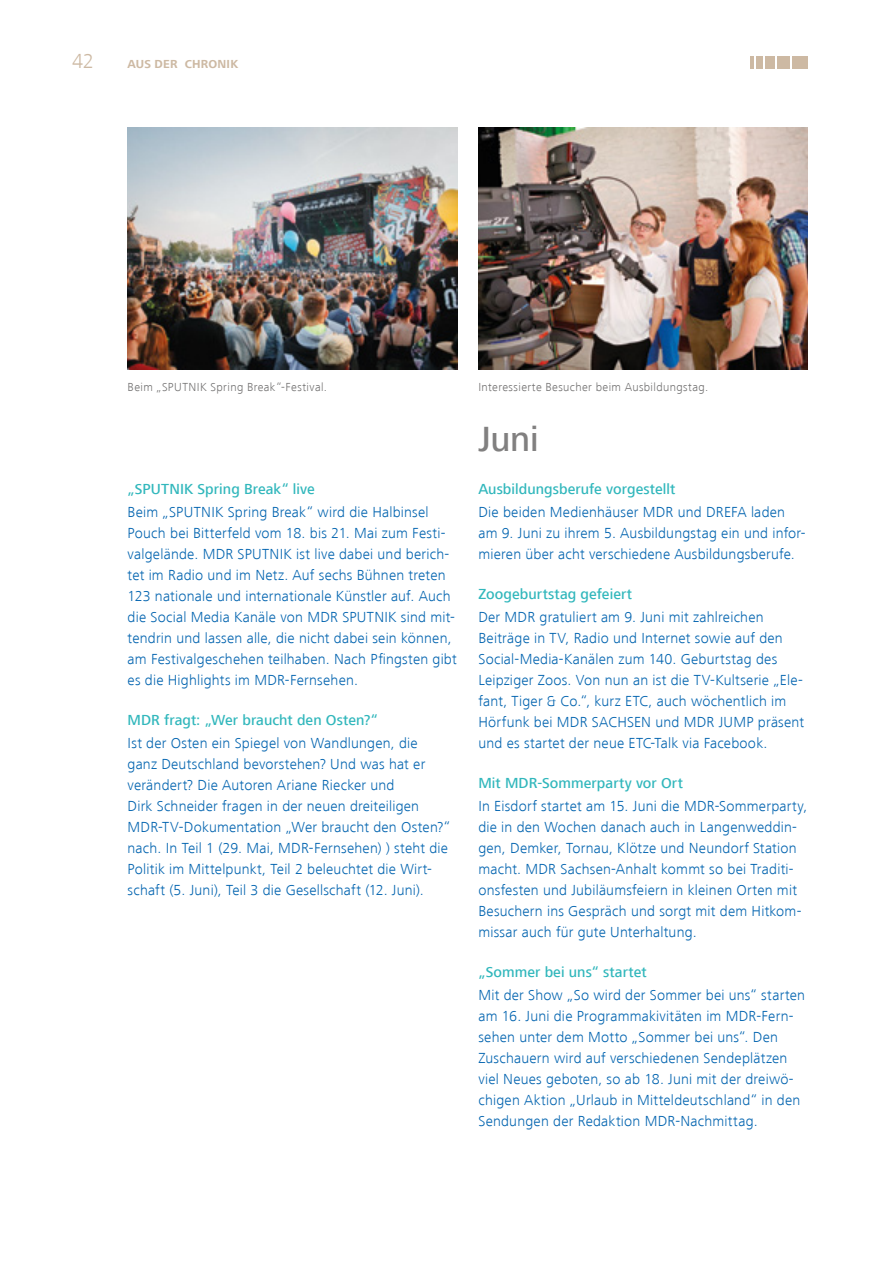
<style>
.page{position:relative;width:893px;height:1263px;background:#fff}
.page>*{position:absolute;margin:0;border:0;box-sizing:border-box;transform-origin:0 0}
.t1{font:500 36px "Frutiger Next LT";color:#818080}
.t2{font:21px "Frutiger Next LT Light";color:#cdb9a3}
.t3{font:15px/21px "Frutiger Next LT Light";letter-spacing:.015em;color:#0063af}
.t4{font:500 15px "Frutiger Next LT";letter-spacing:.005em;color:#31b7bc}
.t5{font:300 15px "Frutiger Next LT";letter-spacing:.015em;color:#0063af}
.t6{font:12px "Frutiger Next LT Light";letter-spacing:.035em;color:#706f6f}
.t7{font:12px "Frutiger Next LT Bold";color:#cdb9a3}
</style>
<div class="page">
<div style="left:793px;top:56px;width:15px;height:12px;background:#cdb9a3"></div>
<div style="left:778px;top:56px;width:12px;height:12px;background:#cdb9a3"></div>
<div style="left:766px;top:56px;width:9px;height:12px;background:#cdb9a3"></div>
<div style="left:757px;top:56px;width:6px;height:12px;background:#cdb9a3"></div>
<svg style="left:751px;top:56px;width:3px;height:12px"></svg>
<img style="left:478px;top:128px;width:330px;height:242px">
<img style="left:128px;top:128px;width:329px;height:242px">
<h2 class="t2" style="left:72px;top:49px;width:23px">42</h2>
<p class="t7" style="left:128px;top:57px;width:13px">AUS</p>
<p class="t7" style="left:155px;top:57px;width:9px">DER</p>
<p class="t7" style="left:185px;top:57px;width:10px">CHRONIK</p>
<p class="t6" style="left:128px;top:380px;width:201px">Beim „SPUTNIK Spring Break“-Festival.</p>
<p class="t6" style="left:478px;top:381px;width:232px">Interessierte Besucher beim Ausbildungstag.</p>
<p class="t4" style="left:128px;top:481px;width:189px">„SPUTNIK Spring Break“ live</p>
<p class="t3" style="left:128px;top:501px;width:329px">Beim „SPUTNIK Spring Break“ wird die Halbinsel Pouch bei Bitterfeld vom 18. bis 21. Mai zum Festi&shy;valgelände. MDR SPUTNIK ist live dabei und berich&shy;tet im Radio und im Netz. Auf sechs Bühnen treten 123 nationale und internationale Künstler auf. Auch die Social Media Kanäle von MDR SPUTNIK sind mit&shy;tendrin und lassen alle, die nicht dabei sein können,</p>
<p class="t5" style="left:128px;top:650px;width:331px">am Festivalgeschehen teilhaben. Nach Pfingsten gibt</p>
<p class="t3" style="left:128px;top:669px;width:232px">es die Highlights im MDR-Fernsehen.</p>
<p class="t4" style="left:128px;top:712px;width:252px">MDR fragt: „Wer braucht den Osten?“</p>
<p class="t3" style="left:128px;top:732px;width:324px">Ist der Osten ein Spiegel von Wandlungen, die ganz Deutschland bevorstehen? Und was hat er verändert? Die Autoren Ariane Riecker und<br>Dirk Schneider fragen in der neuen dreiteiligen MDR-TV-Dokumentation „Wer braucht den Osten?“ nach. In Teil 1 (29. Mai, MDR-Fernsehen) ) steht die Politik im Mittelpunkt, Teil 2 beleuchtet die Wirt&shy;schaft (5. Juni), Teil 3 die Gesellschaft (12. Juni).</p>
<h1 class="t1" style="left:478px;top:419px;width:62px">Juni</h1>
<p class="t4" style="left:478px;top:481px;width:198px">Ausbildungsberufe vorgestellt</p>
<p class="t3" style="left:478px;top:501px;width:329px">Die beiden Medienhäuser MDR und DREFA laden am 9. Juni zu ihrem 5. Ausbildungstag ein und infor&shy;mieren über acht verschiedene Ausbildungsberufe.</p>
<p class="t4" style="left:478px;top:586px;width:155px">Zoogeburtstag gefeiert</p>
<p class="t3" style="left:478px;top:606px;width:327px">Der MDR gratuliert am 9. Juni mit zahlreichen Beiträge in TV, Radio und Internet sowie auf den Social-Media-Kanälen zum 140. Geburtstag des Leipziger Zoos. Von nun an ist die TV-Kultserie „Ele&shy;fant, Tiger &amp; Co.“, kurz ETC, auch wöchentlich im Hörfunk bei MDR SACHSEN und MDR JUMP präsent und es startet der neue ETC-Talk via Facebook.</p>
<p class="t4" style="left:478px;top:775px;width:206px">Mit MDR-Sommerparty vor Ort</p>
<p class="t3" style="left:478px;top:795px;width:331px">In Eisdorf startet am 15. Juni die MDR-Sommerparty, die in den Wochen danach auch in Langenweddin&shy;gen, Demker, Tornau, Klötze und Neundorf Station macht. MDR Sachsen-Anhalt kommt so bei Traditi&shy;onsfesten und Jubiläumsfeiern in kleinen Orten mit Besuchern ins Gespräch und sorgt mit dem Hitkom&shy;missar auch für gute Unterhaltung.</p>
<p class="t4" style="left:478px;top:964px;width:170px">„Sommer bei uns“ startet</p>
<p class="t3" style="left:478px;top:984px;width:328px">Mit der Show „So wird der Sommer bei uns“ starten am 16. Juni die Programmakivitäten im MDR-Fern&shy;sehen unter dem Motto „Sommer bei uns“. Den Zuschauern wird auf verschiedenen Sendeplätzen viel Neues geboten, so ab 18. Juni mit der dreiwö&shy;chigen Aktion „Urlaub in Mitteldeutschland“ in den Sendungen der Redaktion MDR-Nachmittag.</p>
</div>
